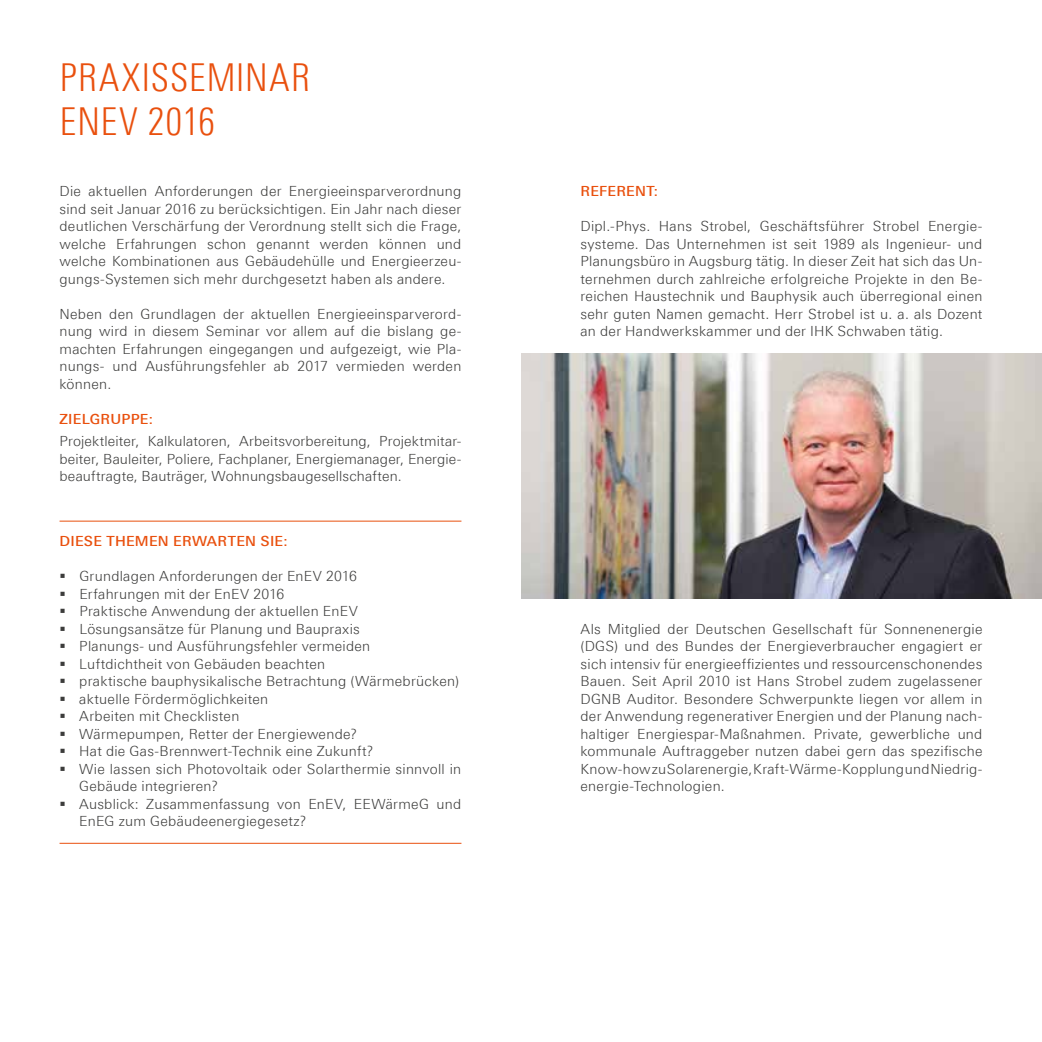
<style>
.page{position:relative;width:1042px;height:1042px;background:#fff}
.page>*{position:absolute;margin:0;border:0;box-sizing:border-box;transform-origin:0 0}
.t1{font:300 38.5px/43.8px "Linotype Univers 320 Cn";letter-spacing:.015em;color:#e9500e}
.t2{font:300 14px/17.5px "Linotype Univers 330";letter-spacing:.02em;color:#3c3c3b;text-align:justify}
.t3{font:500 14px "Linotype Univers 530";letter-spacing:.015em;color:#e9500e}
</style>
<div class="page">
<hr style="left:60px;top:521px;width:401px;height:1px;background:#e9500e">
<hr style="left:60px;top:843px;width:401px;height:1px;background:#e9500e">
<img style="left:521px;top:354px;width:521px;height:245px">
<h1 class="t1" style="left:60px;top:55px;width:252px">PRAXISSEMINAR<br>ENEV 2016</h1>
<p class="t2" style="left:60px;top:182px;width:403px">Die aktuellen Anforderungen der Energieeinsparverordnung sind seit Januar 2016 zu berücksichtigen. Ein Jahr nach dieser deutlichen Verschärfung der Verordnung stellt sich die Frage, welche Erfahrungen schon genannt werden können und welche Kombinationen aus Gebäudehülle und Energieerzeu&shy;gungs-Systemen sich mehr durchgesetzt haben als andere.</p>
<p class="t2" style="left:60px;top:305px;width:403px">Neben den Grundlagen der aktuellen Energieeinsparverord&shy;nung wird in diesem Seminar vor allem auf die bislang ge&shy;machten Erfahrungen eingegangen und aufgezeigt, wie Pla&shy;nungs- und Ausführungsfehler ab 2017 vermieden werden können.</p>
<p class="t3" style="left:60px;top:410px;width:95px">ZIELGRUPPE:</p>
<p class="t2" style="left:60px;top:432px;width:403px">Projektleiter, Kalkulatoren, Arbeitsvorbereitung, Projektmitar&shy;beiter, Bauleiter, Poliere, Fachplaner, Energiemanager, Energie&shy;beauftragte, Bauträger, Wohnungsbaugesellschaften.</p>
<p class="t3" style="left:60px;top:533px;width:229px">DIESE THEMEN ERWARTEN SIE:</p>
<p class="t2" style="left:79px;top:567px;width:384px;text-align:left">Grundlagen Anforderungen der EnEV 2016<br>Erfahrungen mit der EnEV 2016<br>Praktische Anwendung der aktuellen EnEV Lösungsansätze für Planung und Baupraxis<br>Planungs- und Ausführungsfehler vermeiden<br>Luftdichtheit von Gebäuden beachten<br>praktische bauphysikalische Betrachtung (Wärmebrücken) aktuelle Fördermöglichkeiten<br>Arbeiten mit Checklisten<br>Wärmepumpen, Retter der Energiewende?<br>Hat die Gas-Brennwert-Technik eine Zukunft?<br>Wie lassen sich Photovoltaik oder Solarthermie sinnvoll in Gebäude integrieren?<br>Ausblick: Zusammenfassung von EnEV, EEWärmeG und EnEG zum Gebäudeenergiegesetz?</p>
<p class="t3" style="left:580px;top:183px;width:79px">REFERENT:</p>
<p class="t2" style="left:580px;top:217px;width:403px">Dipl.-Phys. Hans Strobel, Geschäftsführer Strobel Energie&shy;systeme. Das Unternehmen ist seit 1989 als Ingenieur- und Planungsbüro in Augsburg tätig. In dieser Zeit hat sich das Un&shy;ternehmen durch zahlreiche erfolgreiche Projekte in den Be&shy;reichen Haustechnik und Bauphysik auch überregional einen sehr guten Namen gemacht. Herr Strobel ist u. a. als Dozent an der Handwerkskammer und der IHK Schwaben tätig.</p>
<p class="t2" style="left:580px;top:620px;width:403px">Als Mitglied der Deutschen Gesellschaft für Sonnenenergie (DGS) und des Bundes der Energieverbraucher engagiert er sich intensiv für energieeffizientes und ressourcenschonendes Bauen. Seit April 2010 ist Hans Strobel zudem zugelassener DGNB Auditor. Besondere Schwerpunkte liegen vor allem in der Anwendung regenerativer Energien und der Planung nach&shy;haltiger Energiespar-Maßnahmen. Private, gewerbliche und kommunale Auftraggeber nutzen dabei gern das spezifische Know-how zu Solarenergie, Kraft-Wärme-Kopplung und Niedrig&shy;energie-Technologien.</p>
</div>
